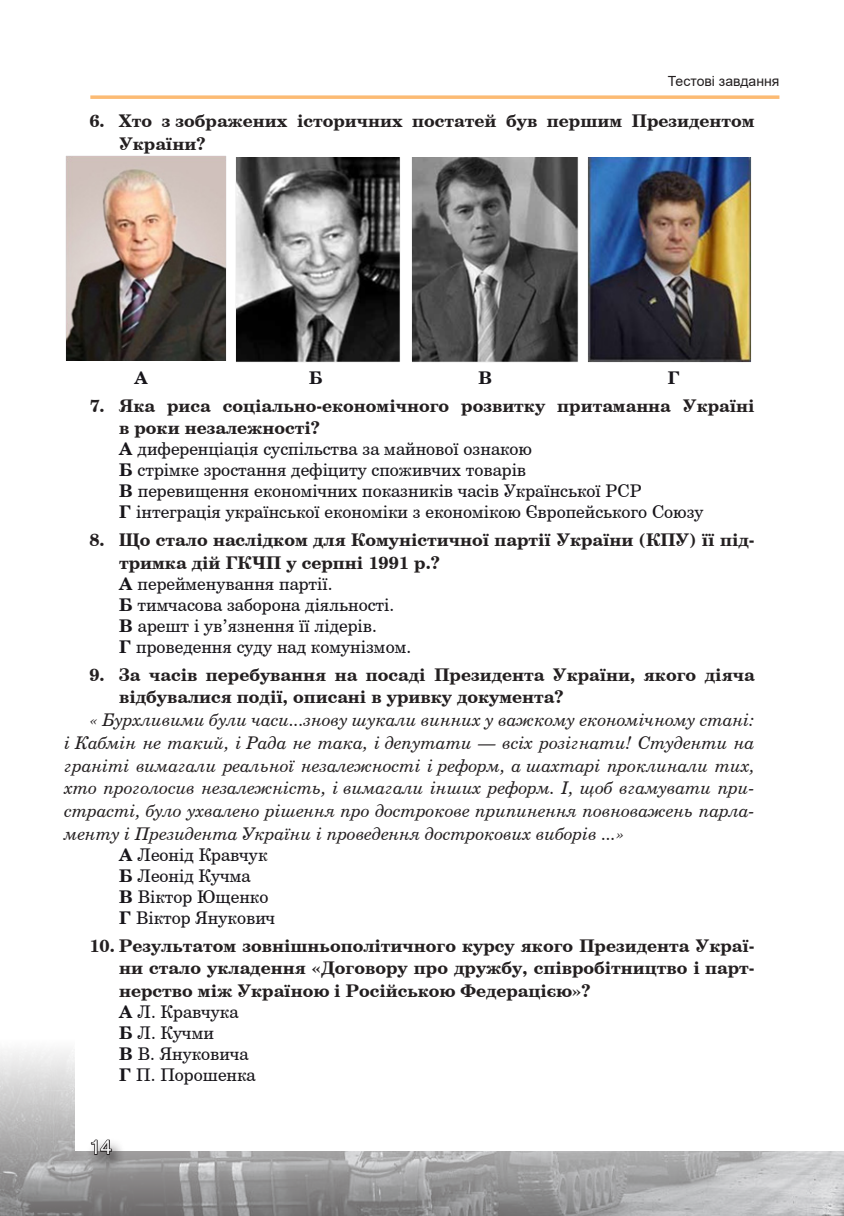
<style>
.page{position:relative;width:844px;height:1216px;background:#fff}
.page>*{position:absolute;margin:0;border:0;box-sizing:border-box;transform-origin:0 0}
.t1{font:19.25px "Pragmatica Plain";color:#fff}
.t2{font:700 17.5px/22.8px "Century Schoolbook BT";color:#231f20}
.абвг{font:17.5px "Century Schoolbook BT";color:#17151a}
.текст{font:italic 17.5px/22.8px "Century Schoolbook BT";color:#231f20;text-align:justify}
.абвг-2{font:700 17.5px "Century Schoolbook BT";color:#17151a}
.t3{font:14px "Arial";color:#231f20}
.s1{font-weight:700}
</style>
<div class="page">
<svg style="left:90px;top:95px;width:689px;height:4px;background:#fcc384"></svg>
<img style="left:0;top:1050px;width:843px;height:165px">
<div style="left:75px;top:953px;width:768px;height:197px;background:#fff"></div>
<div style="left:86px;top:1137px;width:41px;height:36px;background:#231f20;opacity:.75"></div>
<svg style="left:90px;top:1138px;width:23px;height:17px"></svg>
<img style="left:65px;top:155px;width:162px;height:205px">
<img style="left:236px;top:157px;width:164px;height:205px">
<img style="left:411px;top:157px;width:167px;height:205px">
<img style="left:587px;top:157px;width:164px;height:205px">
<p class="t3" style="left:667px;top:72px;width:113px">Тестові завдання</p>
<p class="t2" style="left:119px;top:109px;width:636px;text-indent:-30px">6. Хто з зображених історичних постатей був першим Президентом<br>України?</p>
<p class="абвг-2" style="left:134px;top:365px;width:15px">А</p>
<p class="абвг-2" style="left:309px;top:365px;width:15px">Б</p>
<p class="абвг-2" style="left:478px;top:365px;width:15px">В</p>
<p class="абвг-2" style="left:667px;top:365px;width:13px">Г</p>
<p class="t2" style="left:119px;top:393px;width:636px;text-indent:-30px">7. Яка риса соціально-економічного розвитку притаманна Україні в роки незалежності?</p>
<p class="абвг" style="left:119px;top:437px;width:414px"><span class="s1">А</span> диференціація суспільства за майнової ознакою</p>
<p class="абвг" style="left:119px;top:458px;width:408px"><span class="s1">Б</span> стрімке зростання дефіциту споживчих товарів</p>
<p class="абвг" style="left:119px;top:479px;width:524px"><span class="s1">В</span> перевищення економічних показників часів Української РСР</p>
<p class="абвг" style="left:119px;top:500px;width:586px"><span class="s1">Г</span> інтеграція української економіки з економікою Європейського Союзу</p>
<p class="t2" style="left:119px;top:528px;width:636px;text-indent:-30px">8. Що стало наслідком для Комуністичної партії України (КПУ) її під&shy;тримка дій ГКЧП у серпні 1991 р.?</p>
<p class="абвг" style="left:119px;top:571px;width:215px"><span class="s1">А</span> перейменування партії.</p>
<p class="абвг" style="left:119px;top:592px;width:276px"><span class="s1">Б</span> тимчасова заборона діяльності.</p>
<p class="абвг" style="left:119px;top:613px;width:259px"><span class="s1">В</span> арешт і ув’язнення її лідерів.</p>
<p class="абвг" style="left:119px;top:634px;width:293px"><span class="s1">Г</span> проведення суду над комунізмом.</p>
<p class="t2" style="left:119px;top:662px;width:636px;text-indent:-30px">9. За часів перебування на посаді Президента України, якого діяча відбувалися події, описані в уривку документа?</p>
<p class="текст" style="left:64px;top:707px;width:691px;text-indent:25px">« Бурхливими були часи...знову шукали винних у важкому економічному стані: і Кабмін не такий, і Рада не така, і депутати — всіх розігнати! Студенти на граніті вимагали реальної незалежності і реформ, а шахтарі проклинали тих, хто проголосив незалежність, і вимагали інших реформ. І, щоб вгамувати при&shy;страсті, було ухвалено рішення про дострокове припинення повноважень парла&shy;менту і Президента України і проведення дострокових виборів ...»</p>
<p class="абвг" style="left:119px;top:842px;width:150px"><span class="s1">А</span> Леонід Кравчук</p>
<p class="абвг" style="left:119px;top:863px;width:133px"><span class="s1">Б</span> Леонід Кучма</p>
<p class="абвг" style="left:119px;top:884px;width:151px"><span class="s1">В</span> Віктор Ющенко</p>
<p class="абвг" style="left:119px;top:905px;width:157px"><span class="s1">Г</span> Віктор Янукович</p>
<p class="t2" style="left:119px;top:933px;width:636px;text-align:justify;text-indent:-30px">10. Результатом зовнішньополітичного курсу якого Президента Украї&shy;ни стало укладення «Договору про дружбу, співробітництво і парт&shy;нерство між Україною і Російською Федерацією»?</p>
<p class="абвг" style="left:119px;top:999px;width:121px"><span class="s1">А</span> Л. Кравчука</p>
<p class="абвг" style="left:119px;top:1020px;width:96px"><span class="s1">Б</span> Л. Кучми</p>
<p class="абвг" style="left:119px;top:1041px;width:131px"><span class="s1">В</span> В. Януковича</p>
<p class="абвг" style="left:119px;top:1062px;width:138px"><span class="s1">Г</span> П. Порошенка</p>
<p class="t1" style="left:89px;top:1136px;width:24px">14</p>
</div>
